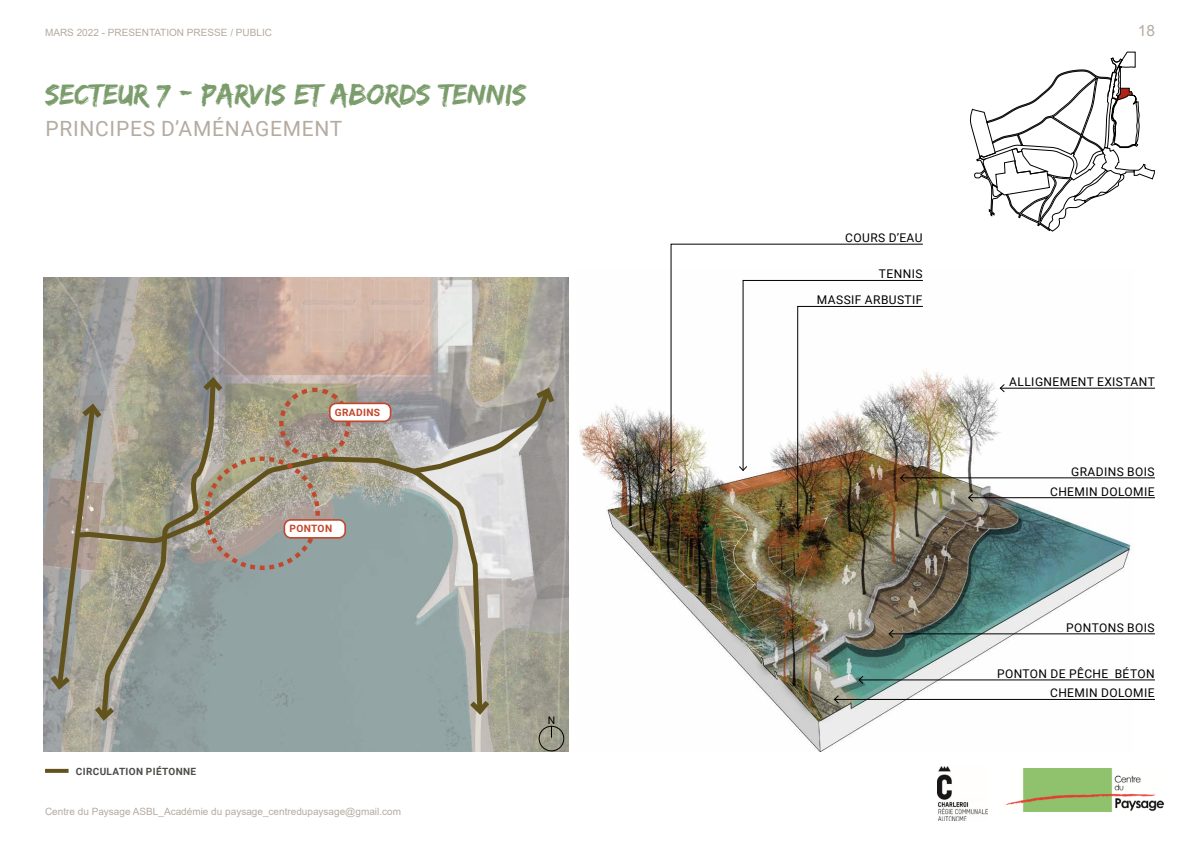
<style>
.page{position:relative;width:1191px;height:842px;background:#fff}
.page>*{position:absolute;margin:0;border:0;box-sizing:border-box;transform-origin:0 0}
.t1{font:30px "Edo";color:#7b9c6b}
.t2{font:21px "Roboto";letter-spacing:.035em;color:#b5aba1}
.t3{font:15.5px "Arial";color:#b5aba1}
.t4{font:12px/26px "Roboto";letter-spacing:.035em;color:#000;text-align:right}
.t5{font:10.5px "Roboto";color:#000}
.t6{font:700 10.2px "Roboto";letter-spacing:.035em;color:#c2482d}
.t7{font:10px "Arial";color:#b5aba1}
.t8{font:700 10px "Roboto";letter-spacing:.035em;color:#4d4d4a}
</style>
<div class="page">
<img style="left:1004px;top:769px;width:159px;height:42px">
<img style="left:937px;top:767px;width:50px;height:53px">
<svg style="left:970px;top:52px;width:184px;height:179px"></svg>
<img style="left:44px;top:278px;width:524px;height:473px">
<div style="left:539px;top:726px;width:25px;height:25px;border:1px solid #000;border-radius:50%"></div>
<svg style="left:551px;top:726px;width:1px;height:12px"></svg>
<svg style="left:408px;top:384px;width:150px;height:93px;background:#a8a5a1"></svg>
<svg style="left:71px;top:453px;width:414px;height:263px;background:#9ca9a6"></svg>
<svg style="left:465px;top:695px;width:29px;height:23px"></svg>
<svg style="left:99px;top:375px;width:119px;height:377px;background:#979b90"></svg>
<svg style="left:90px;top:701px;width:29px;height:23px"></svg>
<svg style="left:198px;top:373px;width:155px;height:199px;background:#a39c8c"></svg>
<div style="left:284px;top:520px;width:61px;height:18px;background:#fff;border-radius:7px"></div>
<div style="left:283px;top:519px;width:63px;height:20px;border:2px solid #c2482d;border-radius:7px"></div>
<div style="left:330px;top:403px;width:60px;height:18px;background:#fff;border-radius:7px"></div>
<div style="left:329px;top:403px;width:62px;height:19px;border:2px solid #c2482d;border-radius:7px"></div>
<svg style="left:45px;top:769px;width:24px;height:4px"></svg>
<svg style="left:46px;top:400px;width:60px;height:293px;background:#9e988b"></svg>
<img style="left:579px;top:369px;width:554px;height:383px">
<hr style="left:889px;top:633px;width:266px;height:1px;background:#000">
<svg style="left:887px;top:629px;width:7px;height:10px"></svg>
<hr style="left:968px;top:497px;width:187px;height:1px;background:#000">
<svg style="left:967px;top:493px;width:7px;height:10px"></svg>
<hr style="left:900px;top:477px;width:255px;height:1px;background:#000">
<hr style="left:1000px;top:388px;width:155px;height:1px;background:#000">
<svg style="left:998px;top:383px;width:7px;height:10px"></svg>
<svg style="left:670px;top:243px;width:253px;height:231px"></svg>
<svg style="left:666px;top:468px;width:10px;height:7px"></svg>
<img style="left:738px;top:279px;width:186px;height:251px">
<hr style="left:859px;top:679px;width:296px;height:1px;background:#000">
<svg style="left:857px;top:675px;width:7px;height:10px"></svg>
<hr style="left:834px;top:699px;width:321px;height:1px;background:#000">
<svg style="left:833px;top:694px;width:7px;height:10px"></svg>
<p class="t7" style="left:45px;top:26px;width:228px">MARS 2022 - PRESENTATION PRESSE / PUBLIC</p>
<p class="t3" style="left:1137px;top:20px;width:19px">18</p>
<h1 class="t1" style="left:45px;top:76px;width:483px">Secteur 7 - PARVIS ET ABORDS TENNIS</h1>
<h2 class="t2" style="left:45px;top:114px;width:298px">PRINCIPES D’AMÉNAGEMENT</h2>
<p class="t6" style="left:335px;top:405px;width:47px">GRADINS</p>
<p class="t8" style="left:76px;top:764px;width:122px">CIRCULATION PIÉTONNE</p>
<p class="t6" style="left:289px;top:522px;width:44px">PONTON</p>
<p class="t7" style="left:45px;top:804px;width:357px">Centre du Paysage ASBL_Académie du paysage_centredupaysage@gmail.com</p>
<p class="t5" style="left:548px;top:713px;width:9px">N</p>
<p class="t4" style="left:845px;top:224px;width:79px">COURS D’EAU</p>
<p class="t4" style="left:817px;top:261px;width:107px">TENNIS<br>MASSIF ARBUSTIF</p>
<p class="t4" style="left:1009px;top:368px;width:147px">ALLIGNEMENT EXISTANT</p>
<p class="t4" style="left:1071px;top:458px;width:85px">GRADINS BOIS</p>
<p class="t4" style="left:1050px;top:478px;width:106px">CHEMIN DOLOMIE</p>
<p class="t4" style="left:1066px;top:614px;width:90px">PONTONS BOIS</p>
<p class="t4" style="left:997px;top:663px;width:159px;line-height:19.5px">PONTON DE PÊCHE BÉTON<br>CHEMIN DOLOMIE</p>
</div>
